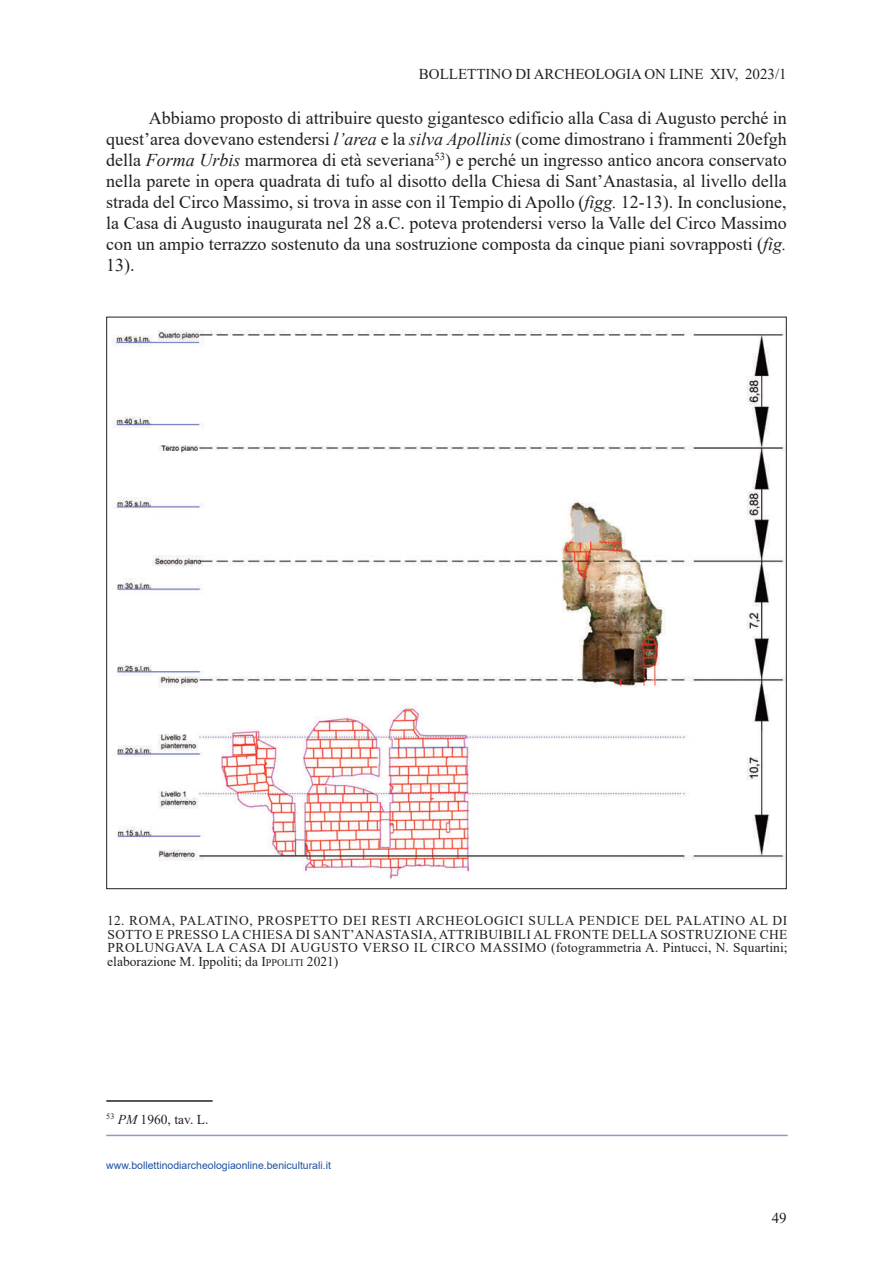
<style>
.page{position:relative;width:893px;height:1263px;background:#fff}
.page>*{position:absolute;margin:0;border:0;box-sizing:border-box;transform-origin:0 0}
.t1{font:18px/21px "Times New Roman";color:#231f20;text-align:justify}
.t2{font:15px "Times New Roman";color:#231f20}
.t3{font:13.5px/13.5px "Times New Roman";color:#231f20;text-align:justify}
.t4{font:10.5px "Arial";color:#1e51a3}
.s1{font-style:italic}
.s2{font-size:10.2px}
</style>
<div class="page">
<hr style="left:106px;top:1100px;width:107px;height:2px;background:#231f20">
<hr style="left:106px;top:1135px;width:682px;height:1px;background:#8e99cd">
<img style="left:112px;top:330px;width:673px;height:549px">
<p class="t2" style="left:419px;top:65px;width:369px">BOLLETTINO DI ARCHEOLOGIA ON LINE XIV, 2023/1</p>
<p class="t1" style="left:106px;top:108px;width:682px;text-indent:43px">Abbiamo proposto di attribuire questo gigantesco edificio alla Casa di Augusto perché in quest’area dovevano estendersi <span class="s1">l’area</span> e la <span class="s1">silva Apollinis</span> (come dimostrano i frammenti 20efgh della <span class="s1">Forma Urbis</span> marmorea di età severiana<sup>53</sup>) e perché un ingresso antico ancora conservato nella parete in opera quadrata di tufo al disotto della Chiesa di Sant’Anastasia, al livello della strada del Circo Massimo, si trova in asse con il Tempio di Apollo (<span class="s1">figg.</span> 12-13). In conclusione, la Casa di Augusto inaugurata nel 28 a.C. poteva protendersi verso la Valle del Circo Massimo con un ampio terrazzo sostenuto da una sostruzione composta da cinque piani sovrapposti (<span class="s1">fig.<br></span>13).</p>
<p class="t3" style="left:107px;top:914px;width:682px">12. ROMA, PALATINO, PROSPETTO DEI RESTI ARCHEOLOGICI SULLA PENDICE DEL PALATINO AL DI SOTTO E PRESSO LA CHIESA DI SANT’ANASTASIA, ATTRIBUIBILI AL FRONTE DELLA SOSTRUZIONE CHE PROLUNGAVA LA CASA DI AUGUSTO VERSO IL CIRCO MASSIMO (fotogrammetria A. Pintucci, N. Squartini; elaborazione M. Ippoliti; da I<span class="s2">PPOLITI</span> 2021)</p>
<p class="t3" style="left:106px;top:1112px;width:104px"><sup>53</sup> <span class="s1">PM</span> 1960, tav. L.</p>
<p class="t4" style="left:106px;top:1159px;width:226px">www.bollettinodiarcheologiaonline.beniculturali.it</p>
<p class="t2" style="left:772px;top:1209px;width:16px">49</p>
</div>
